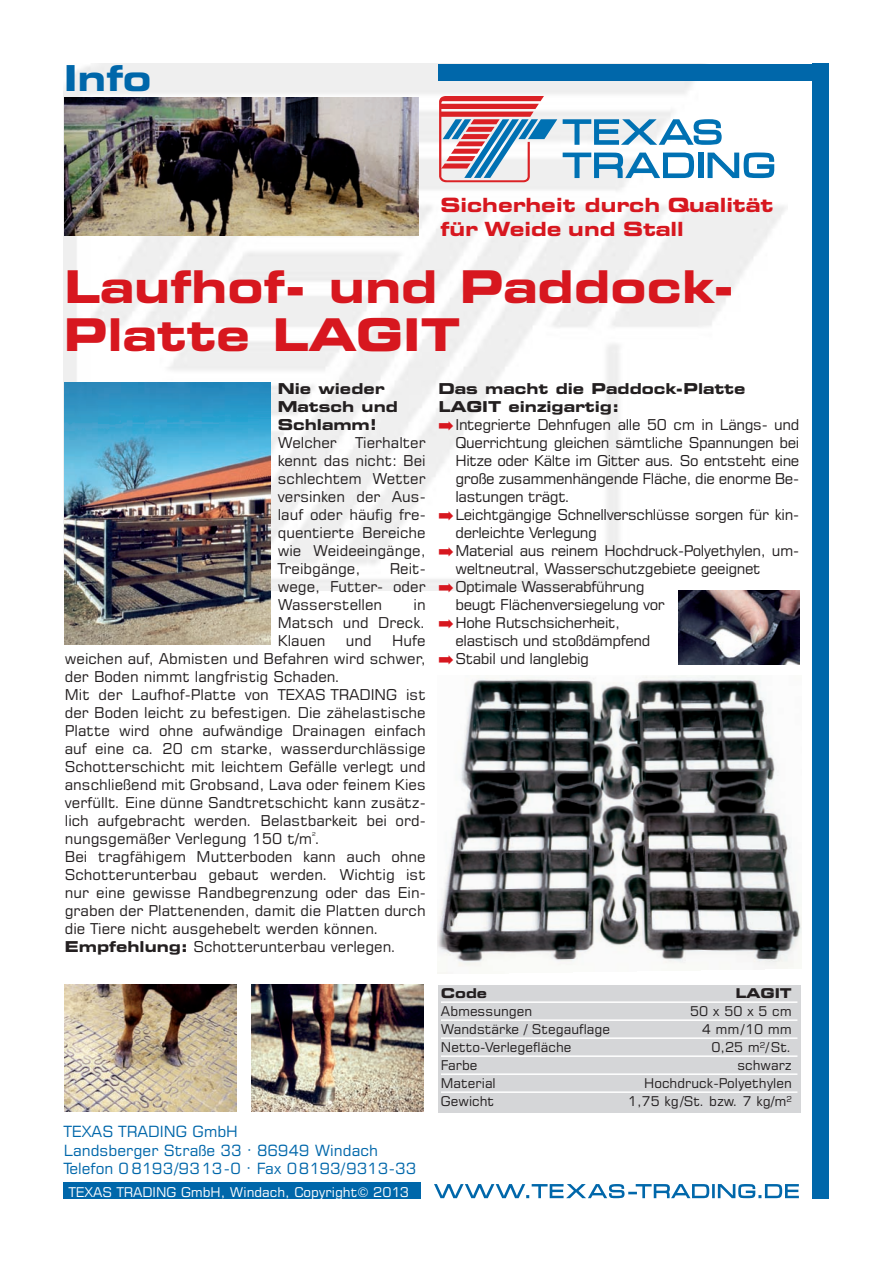
<style>
.page{position:relative;width:893px;height:1263px;background:#fff}
.page>*{position:absolute;margin:0;border:0;box-sizing:border-box;transform-origin:0 0}
.t1{font:700 expanded 45px/48px "Square 721 BT";color:#d7171f}
.t2{font:700 expanded 35.7px "Square 721 BT";color:#0067aa}
.t3{font:700 expanded 19.5px/23.4px "Square 721 BT";color:#d7171f}
.t4{font:15.45px/18.8px "Square 721 BT";color:#0067aa}
.t5{font:15px/18px "Square 721 BT";color:#231f20;text-align:justify}
.t6{font:15px "Square 721 BT";letter-spacing:-.025em;color:#231f20}
.t7{font:700 expanded 15px/18px "Square 721 BT";color:#231f20}
.t8{font:13.5px "Square 721 BT";color:#231f20}
.t9{font:13.5px "Square 721 BT";color:#fff}
.t10{font:700 expanded 13.5px "Square 721 BT";color:#231f20}
.t11{font:13.5px "Square 721 BT";letter-spacing:.335em;color:#231f20}
.t12{font:5.4px "Square 721 BT";color:#231f20}
.s1{font-weight:700;font-stretch:expanded}
.s2{color:#d7171f}
</style>
<div class="page">
<img style="left:64px;top:64px;width:722px;height:527px">
<svg style="left:439px;top:96px;width:118px;height:86px"></svg>
<svg style="left:563px;top:119px;width:159px;height:26px"></svg>
<svg style="left:563px;top:153px;width:131px;height:25px"></svg>
<div style="left:698px;top:153px;width:5px;height:25px;background:#0071b3"></div>
<svg style="left:708px;top:152px;width:66px;height:26px"></svg>
<svg style="left:434px;top:1184px;width:365px;height:14px"></svg>
<div style="left:438px;top:64px;width:389px;height:17px;background:#0067aa"></div>
<div style="left:812px;top:64px;width:17px;height:1135px;background:#0067aa"></div>
<div style="left:64px;top:1182px;width:357px;height:17px;background:#0067aa"></div>
<div style="left:438px;top:985px;width:362px;height:128px;background:#d5d6d8"></div>
<hr style="left:441px;top:1001px;width:356px;height:2px;background:#fff">
<hr style="left:441px;top:1019px;width:356px;height:2px;background:#fff">
<hr style="left:441px;top:1037px;width:356px;height:2px;background:#fff">
<hr style="left:441px;top:1055px;width:356px;height:2px;background:#fff">
<hr style="left:441px;top:1073px;width:356px;height:2px;background:#fff">
<hr style="left:441px;top:1091px;width:356px;height:2px;background:#fff">
<img style="left:65px;top:98px;width:354px;height:138px">
<img style="left:65px;top:985px;width:171px;height:126px">
<img style="left:251px;top:985px;width:172px;height:126px">
<img style="left:438px;top:676px;width:364px;height:297px">
<img style="left:65px;top:383px;width:205px;height:262px">
<img style="left:678px;top:590px;width:122px;height:74px">
<h2 class="t2" style="left:64px;top:58px;width:89px">Info</h2>
<h3 class="t3" style="left:440px;top:194px;width:334px">Sicherheit durch Qualität für Weide und Stall</h3>
<h1 class="t1" style="left:64px;top:264px;width:673px">Laufhof- und Paddock-<br>Platte LAGIT</h1>
<p class="t7" style="left:278px;top:380px;width:122px">Nie wieder<br>Matsch und<br>Schlamm!</p>
<p class="t5" style="left:278px;top:434px;width:149px">Welcher Tierhalter kennt das nicht: Bei schlechtem Wetter versinken der Aus&shy;lauf oder häufig fre&shy;quentierte Bereiche wie Weideeingänge, Treibgänge,</p>
<p class="t5" style="left:278px;top:560px;width:149px;text-indent:112px">Reit&shy;wege, Futter- oder Wasserstellen</p>
<p class="t5" style="left:278px;top:596px;width:149px;text-indent:136px">in Matsch und Dreck.<br>Klauen</p>
<p class="t5" style="left:65px;top:632px;width:362px;text-align:left;text-indent:327px">Hufe weichen auf, Abmisten und Befahren wird schwer, der Boden nimmt langfristig Schaden.<br>Mit der Laufhof-Platte von TEXAS TRADING ist der Boden leicht zu befestigen. Die zähelastische Platte wird ohne aufwändige Drainagen einfach auf eine ca. 20 cm starke, wasserdurchlässige Schotterschicht mit leichtem Gefälle verlegt und anschließend mit Grobsand, Lava oder feinem Kies verfüllt. Eine dünne Sandtretschicht kann zusätz&shy;lich aufgebracht werden. Belastbarkeit bei ord&shy;nungsgemäßer Verlegung 150 t/m .</p>
<p class="t5" style="left:346px;top:632px;width:27px">und</p>
<p class="t12" style="left:312px;top:831px;width:5px">2</p>
<p class="t5" style="left:65px;top:848px;width:362px;text-align:left">Bei tragfähigem Mutterboden kann auch ohne Schotterunterbau gebaut werden. Wichtig ist nur eine gewisse Randbegrenzung oder das Ein&shy;graben der Plattenenden, damit die Platten durch die Tiere nicht ausgehebelt werden können.<br><span class="s1">Empfehlung:</span> Schotterunterbau verlegen.</p>
<p class="t4" style="left:64px;top:1122px;width:354px">TEXAS TRADING GmbH<br>Landsberger Straße 33 · 86949 Windach<br>Telefon 0 8193/9313-0 · Fax 08193/9313-33</p>
<p class="t9" style="left:69px;top:1184px;width:342px">TEXAS TRADING GmbH, Windach, Copyright© 2013</p>
<p class="t7" style="left:438px;top:380px;width:308px">Das macht die Paddock-Platte</p>
<p class="t7" style="left:438px;top:398px;width:182px">LAGIT einzigartig:</p>
<p class="t6" style="left:438px;top:416px;width:362px"><span class="s2">➡</span> Integrierte Dehnfugen alle 50 cm in Längs- und</p>
<p class="t6" style="left:455px;top:434px;width:345px">Querrichtung gleichen sämtliche Spannungen bei</p>
<p class="t6" style="left:455px;top:452px;width:345px">Hitze oder Kälte im Gitter aus. So entsteht eine</p>
<p class="t6" style="left:455px;top:470px;width:345px">große zusammenhängende Fläche, die enorme Be-</p>
<p class="t6" style="left:455px;top:488px;width:116px">lastungen trägt.</p>
<p class="t6" style="left:438px;top:506px;width:362px"><span class="s2">➡</span> Leichtgängige Schnellverschlüsse sorgen für kin-</p>
<p class="t6" style="left:455px;top:524px;width:143px">derleichte Verlegung</p>
<p class="t6" style="left:438px;top:542px;width:362px"><span class="s2">➡</span> Material aus reinem Hochdruck-Polyethylen, um-</p>
<p class="t6" style="left:455px;top:560px;width:307px">weltneutral, Wasserschutzgebiete geeignet</p>
<p class="t6" style="left:438px;top:578px;width:208px"><span class="s2">➡</span> Optimale Wasserabführung</p>
<p class="t6" style="left:455px;top:596px;width:211px">beugt Flächenversiegelung vor</p>
<p class="t6" style="left:438px;top:614px;width:183px"><span class="s2">➡</span> Hohe Rutschsicherheit,</p>
<p class="t6" style="left:455px;top:632px;width:196px">elastisch und stoßdämpfend</p>
<p class="t6" style="left:438px;top:650px;width:152px"><span class="s2">➡</span> Stabil und langlebig</p>
<p class="t10" style="left:441px;top:985px;width:48px">Code</p>
<p class="t10" style="left:735px;top:985px;width:58px">LAGIT</p>
<p class="t8" style="left:441px;top:1003px;width:93px">Abmessungen</p>
<p class="t11" style="left:690px;top:1003px;width:103px">50x50x5cm</p>
<p class="t8" style="left:441px;top:1021px;width:171px">Wandstärke / Stegauflage</p>
<p class="t8" style="left:702px;top:1021px;width:91px">4 mm/10 mm</p>
<p class="t8" style="left:441px;top:1039px;width:132px">Netto-Verlegefläche</p>
<p class="t8" style="left:711px;top:1039px;width:82px">0,25 m<sup>2</sup>/ St.</p>
<p class="t8" style="left:441px;top:1057px;width:38px">Farbe</p>
<p class="t8" style="left:737px;top:1057px;width:56px">schwarz</p>
<p class="t8" style="left:441px;top:1075px;width:56px">Material</p>
<p class="t8" style="left:644px;top:1075px;width:149px">Hochdruck-Polyethylen</p>
<p class="t8" style="left:441px;top:1093px;width:55px">Gewicht</p>
<p class="t8" style="left:628px;top:1093px;width:165px">1,75 kg/St. bzw. 7 kg/m<sup>2</sup></p>
</div>
